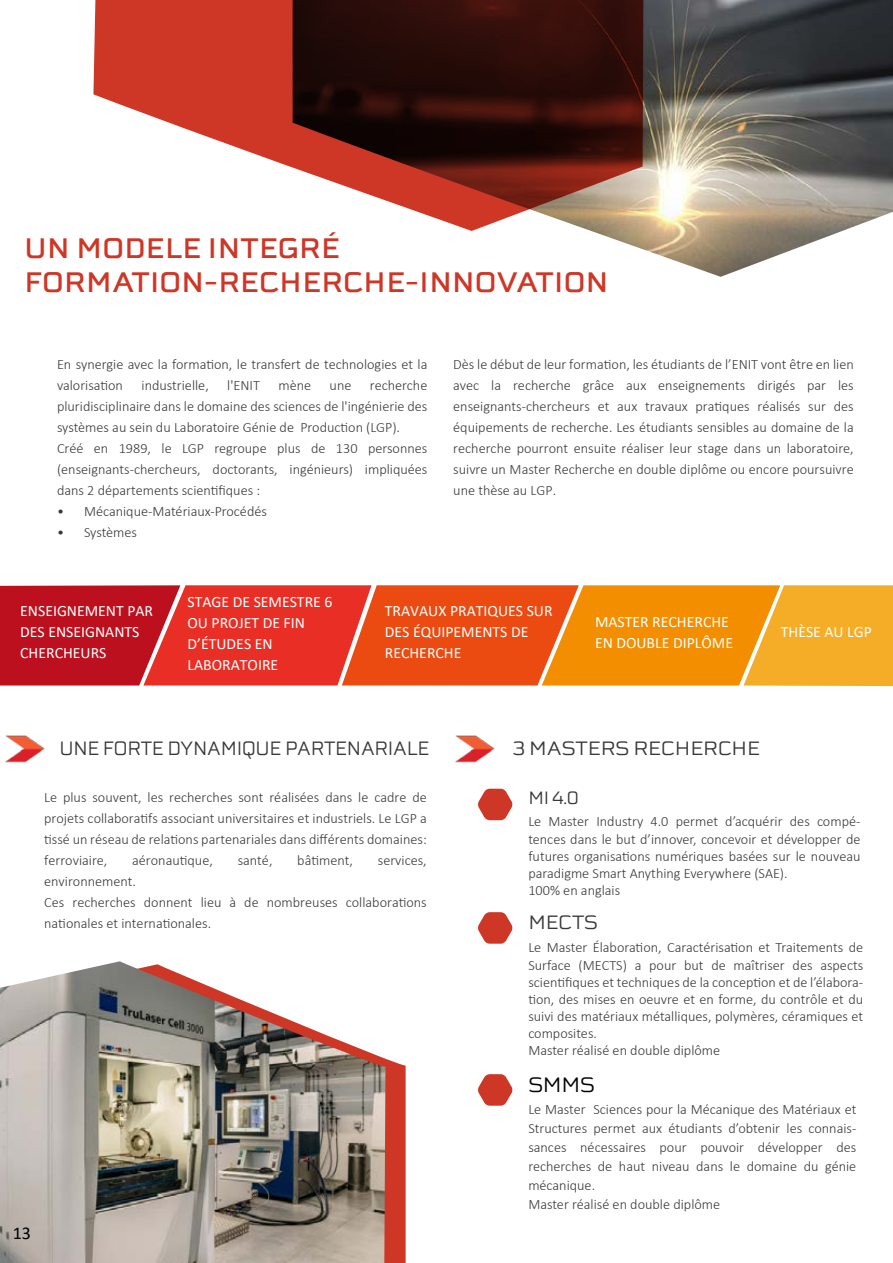
<style>
.page{position:relative;width:893px;height:1263px;background:#fff}
.page>*{position:absolute;margin:0;border:0;box-sizing:border-box;transform-origin:0 0}
.t1{font:700 28.5px/34.2px "Schwager Sans";color:#ce3726}
.t2{font:21px "Schwager Sans";color:#000}
.t3{font:19.5px "Schwager Sans";letter-spacing:-.01em;color:#383937;scale:.92 1}
.t4{font:19.5px "Schwager Sans";letter-spacing:-.01em;color:#383937}
.t5{font:18px "Schwager Sans";color:#383937}
.t6{font:18px "Calibri";color:#020000}
.t7{font:15.75px/21px "Calibri";color:#fcfefc}
.t8{font:15.75px/21px "Calibri";color:#fffffd}
.t9{font:300 14.25px/21px "Calibri";color:#383937}
</style>
<div class="page">
<svg style="left:385px;top:1058px;width:21px;height:205px;background:#cf3f2e"></svg>
<svg style="left:0;top:585px;width:893px;height:101px;background:#e55b1d"></svg>
<svg style="left:478px;top:789px;width:35px;height:31px"></svg>
<img style="left:591px;top:0;width:302px;height:277px">
<svg style="left:93px;top:0;width:550px;height:231px"></svg>
<svg style="left:478px;top:912px;width:35px;height:32px"></svg>
<svg style="left:478px;top:1074px;width:35px;height:32px"></svg>
<img style="left:0;top:961px;width:385px;height:302px">
<img style="left:455px;top:735px;width:40px;height:28px">
<img style="left:5px;top:735px;width:40px;height:28px">
<h1 class="t1" style="left:24px;top:232px;width:586px">UN MODELE INTEGRÉ<br>FORMATION-RECHERCHE-INNOVATION</h1>
<p class="t9" style="left:57px;top:353px;width:372px">En synergie avec la formation, le transfert de technologies et la valorisation</p>
<p class="t9" style="left:142px;top:374px;width:69px">industrielle,</p>
<p class="t9" style="left:227px;top:374px;width:34px">l'ENIT</p>
<p class="t9" style="left:278px;top:374px;width:34px">mène</p>
<p class="t9" style="left:330px;top:374px;width:23px">une</p>
<p class="t9" style="left:57px;top:374px;width:372px;text-indent:313px">recherche pluridisciplinaire dans le domaine des sciences de l'ingénierie des systèmes au sein du Laboratoire Génie de Production (LGP).<br>Créé en 1989, le LGP regroupe plus de 130 personnes (enseignants-chercheurs, doctorants, ingénieurs) impliquées dans 2 départements scientifiques :</p>
<p class="t9" style="left:57px;top:500px;width:211px">• Mécanique-Matériaux-Procédés</p>
<p class="t9" style="left:57px;top:521px;width:82px">• Systèmes</p>
<p class="t9" style="left:453px;top:353px;width:402px;text-align:justify">Dès le début de leur formation, les étudiants de l’ENIT vont être en lien avec la recherche grâce aux enseignements dirigés par les enseignants-chercheurs et aux travaux pratiques réalisés sur des équipements de recherche. Les étudiants sensibles au domaine de la recherche pourront ensuite réaliser leur stage dans un laboratoire, suivre un Master Recherche en double diplôme ou encore poursuivre une thèse au LGP.</p>
<p class="t8" style="left:188px;top:591px;width:146px">STAGE DE SEMESTRE 6<br>OU PROJET DE FIN<br>D’ÉTUDES EN<br>LABORATOIRE</p>
<p class="t7" style="left:20px;top:600px;width:134px">ENSEIGNEMENT PAR<br>DES ENSEIGNANTS<br>CHERCHEURS</p>
<p class="t7" style="left:385px;top:600px;width:169px">TRAVAUX PRATIQUES SUR<br>DES ÉQUIPEMENTS DE<br>RECHERCHE</p>
<p class="t7" style="left:595px;top:611px;width:140px">MASTER RECHERCHE<br>EN DOUBLE DIPLÔME</p>
<p class="t7" style="left:781px;top:621px;width:93px">THÈSE AU LGP</p>
<h3 class="t3" style="left:59px;top:737px;width:404px">UNE FORTE DYNAMIQUE PARTENARIALE</h3>
<p class="t9" style="left:44px;top:787px;width:384px;text-align:justify">Le plus souvent, les recherches sont réalisées dans le cadre de projets collaboratifs associant universitaires et industriels. Le LGP a tissé un réseau de relations partenariales dans différents domaines: ferroviaire,</p>
<p class="t9" style="left:132px;top:850px;width:82px">aéronautique,</p>
<p class="t9" style="left:238px;top:850px;width:36px">santé,</p>
<p class="t9" style="left:297px;top:850px;width:57px">bâtiment,</p>
<p class="t9" style="left:378px;top:850px;width:50px">services,</p>
<p class="t9" style="left:44px;top:871px;width:384px">environnement.<br>Ces recherches donnent lieu à de nombreuses collaborations nationales et internationales.</p>
<p class="t6" style="left:13px;top:1221px;width:20px">13</p>
<h3 class="t4" style="left:512px;top:737px;width:249px">3 MASTERS RECHERCHE</h3>
<p class="t5" style="left:528px;top:787px;width:52px">MI 4.0</p>
<p class="t9" style="left:528px;top:813px;width:334px;line-height:17.1px">Le Master Industry 4.0 permet d’acquérir des compé&shy;tences dans le but d’innover, concevoir et développer de futures organisations numériques basées sur le nouveau paradigme Smart Anything Everywhere (SAE).<br>100% en anglais</p>
<h3 class="t4" style="left:528px;top:910px;width:71px">MECTS</h3>
<p class="t9" style="left:528px;top:939px;width:336px;line-height:17.1px">Le Master Élaboration, Caractérisation et Traitements de Surface (MECTS) a pour but de maîtriser des aspects scientifiques et techniques de la conception et de l’élabora&shy;tion, des mises en oeuvre et en forme, du contrôle et du suivi des matériaux métalliques, polymères, céramiques et composites.<br>Master réalisé en double diplôme</p>
<h2 class="t2" style="left:528px;top:1072px;width:68px">SMMS</h2>
<p class="t9" style="left:528px;top:1100px;width:330px;line-height:18.9px">Le Master Sciences pour la Mécanique des Matériaux et Structures permet aux étudiants d’obtenir les connais&shy;sances nécessaires pour pouvoir développer des recherches de haut niveau dans le domaine du génie mécanique.<br>Master réalisé en double diplôme</p>
</div>
